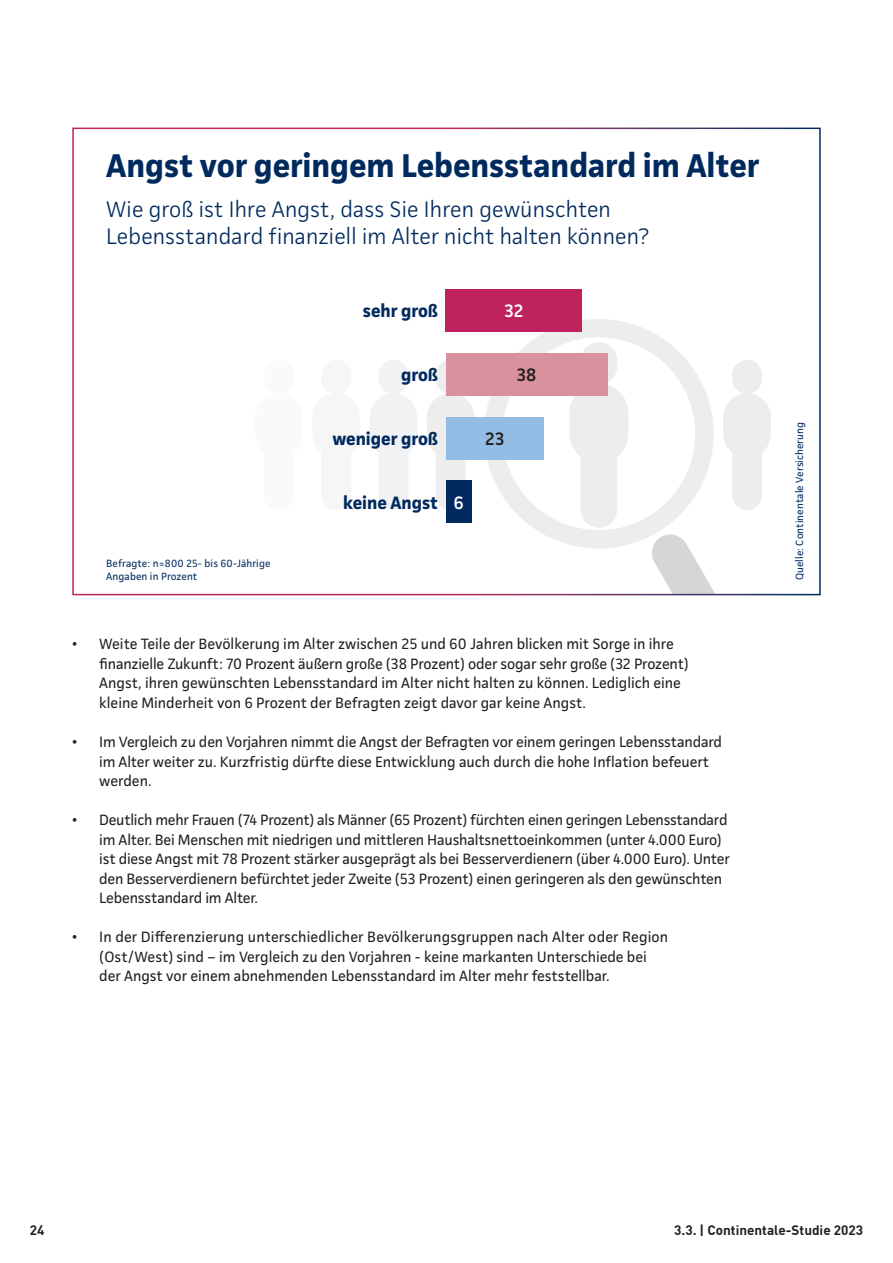
<style>
.page{position:relative;width:893px;height:1263px;background:#fff}
.page>*{position:absolute;margin:0;border:0;box-sizing:border-box;transform-origin:0 0}
.t1{font:700 33px "Continentale Pro";color:#002a5e}
.t2{font:300 22.5px/27px "Continentale Pro";letter-spacing:.01em;color:#002a5e}
.t3{font:700 18px "Continentale Pro";color:#002a5e}
.t4{font:600 18px "Continentale Pro";color:#231f20}
.t5{font:600 18px "Continentale Pro";color:#fff}
.t6{font:15px/19.5px "Continentale Pro";letter-spacing:-.01em;color:#231f20}
.t7{font:700 13.5px "DIN Offc Pro";color:#231f20}
.t8{font:10.5px/12.6px "Continentale Pro";letter-spacing:.01em;color:#002a5e}
.s1{font-weight:600;color:#fff}
</style>
<div class="page">
<svg style="left:427px;top:361px;width:47px;height:91px"></svg>
<div style="left:436px;top:394px;width:30px;height:116px;background:#ededee;border-radius:15px"></div>
<svg style="left:484px;top:319px;width:230px;height:230px"></svg>
<svg style="left:569px;top:342px;width:59px;height:186px"></svg>
<svg style="left:723px;top:360px;width:48px;height:150px"></svg>
<svg style="left:370px;top:360px;width:47px;height:150px"></svg>
<svg style="left:649px;top:534px;width:65px;height:58px"></svg>
<div style="left:72px;top:128px;width:749px;height:467px;border:2px solid #fff"></div>
<div style="left:446px;top:289px;width:136px;height:43px;background:#bf235d"></div>
<div style="left:446px;top:353px;width:161px;height:42px;background:#d9919d"></div>
<div style="left:446px;top:417px;width:98px;height:42px;background:#93bde5"></div>
<div style="left:446px;top:480px;width:25px;height:43px;background:#002a5e"></div>
<h1 class="t1" style="left:106px;top:145px;width:654px">Angst vor geringem Lebensstandard im Alter</h1>
<h2 class="t2" style="left:106px;top:195px;width:544px">Wie groß ist Ihre Angst, dass Sie Ihren gewünschten<br>Lebensstandard finanziell im Alter nicht halten können?</h2>
<p class="t3" style="left:363px;top:300px;width:77px">sehr groß</p>
<p class="t5" style="left:504px;top:300px;width:20px">32</p>
<p class="t3" style="left:401px;top:364px;width:38px">groß</p>
<p class="t4" style="left:517px;top:364px;width:21px">38</p>
<p class="t3" style="left:332px;top:428px;width:107px">weniger groß</p>
<p class="t4" style="left:485px;top:428px;width:21px">23</p>
<p class="t8" style="left:106px;top:557px;width:166px">Befragte: n=800 25- bis 60-Jährige<br>Angaben in Prozent</p>
<p class="t3" style="left:343px;top:491px;width:122px">keine Angst <span class="s1">6</span></p>
<p class="t6" style="left:99px;top:634px;width:591px;text-indent:-27px">• Weite Teile der Bevölkerung im Alter zwischen 25 und 60 Jahren blicken mit Sorge in ihre finanzielle Zukunft: 70 Prozent äußern große (38 Prozent) oder sogar sehr große (32 Prozent)<br>Angst, ihren gewünschten Lebensstandard im Alter nicht halten zu können. Lediglich eine kleine Minderheit von 6 Prozent der Befragten zeigt davor gar keine Angst.</p>
<p class="t6" style="left:99px;top:732px;width:624px;text-indent:-27px">• Im Vergleich zu den Vorjahren nimmt die Angst der Befragten vor einem geringen Lebensstandard im Alter weiter zu. Kurzfristig dürfte diese Entwicklung auch durch die hohe Inflation befeuert werden.</p>
<p class="t6" style="left:99px;top:810px;width:632px;text-indent:-27px">• Deutlich mehr Frauen (74 Prozent) als Männer (65 Prozent) fürchten einen geringen Lebensstandard im Alter. Bei Menschen mit niedrigen und mittleren Haushaltsnettoeinkommen (unter 4.000 Euro) ist diese Angst mit 78 Prozent stärker ausgeprägt als bei Besserverdienern (über 4.000 Euro). Unter den Besserverdienern befürchtet jeder Zweite (53 Prozent) einen geringeren als den gewünschten Lebensstandard im Alter.</p>
<p class="t6" style="left:99px;top:927px;width:570px;text-indent:-27px">• In der Differenzierung unterschiedlicher Bevölkerungsgruppen nach Alter oder Region (Ost/West) sind – im Vergleich zu den Vorjahren - keine markanten Unterschiede bei der Angst vor einem abnehmenden Lebensstandard im Alter mehr feststellbar.</p>
<p class="t8" style="left:793px;top:580px;width:160px;rotate:-90deg">Quelle: Continentale Versicherung</p>
<p class="t7" style="left:30px;top:1219px;width:16px">24</p>
<p class="t7" style="left:674px;top:1219px;width:191px">3.3. | Continentale-Studie 2023</p>
</div>
